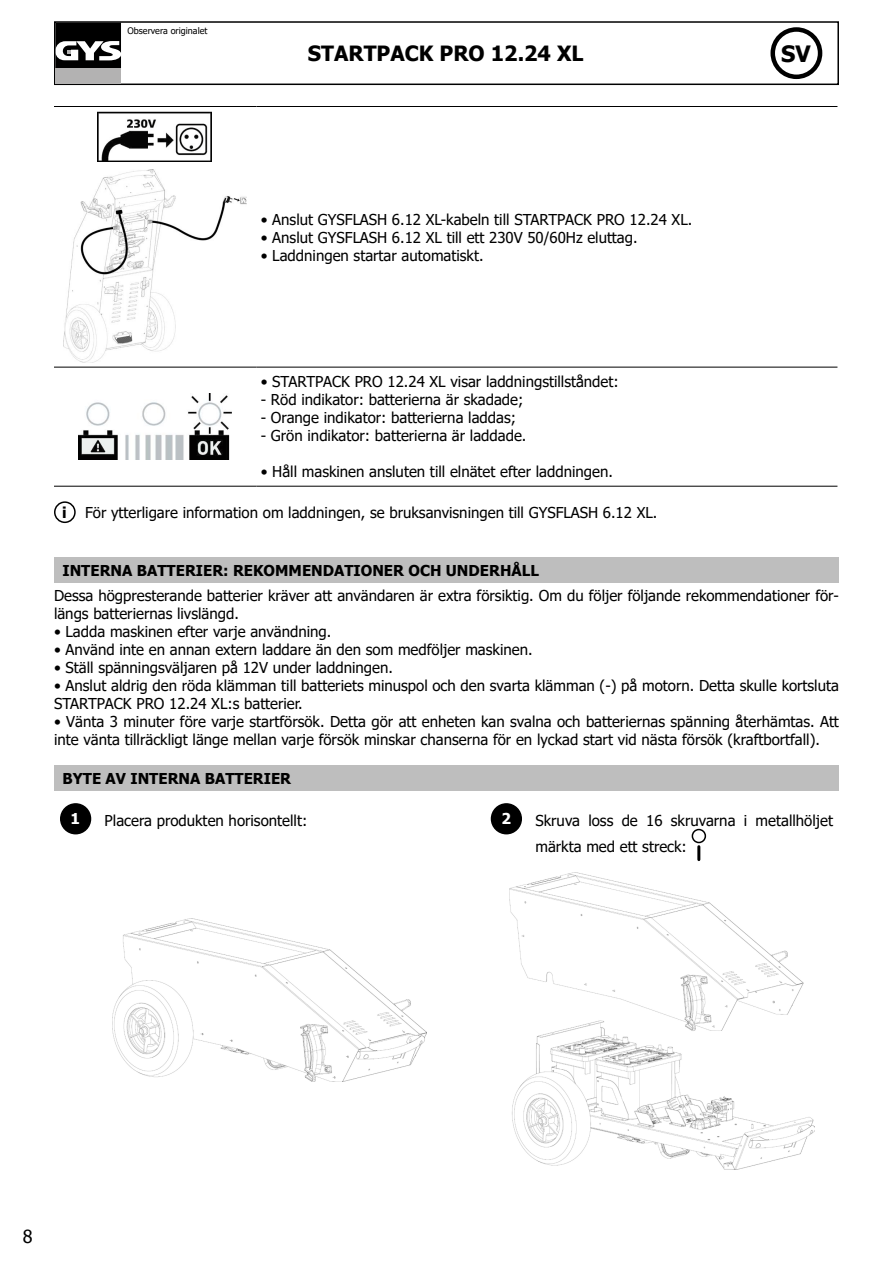
<style>
.page{position:relative;width:893px;height:1263px;background:#fff}
.page>*{position:absolute;margin:0;border:0;box-sizing:border-box;transform-origin:0 0}
.t1{font:700 22.5px "Tahoma";color:#000}
.t2{font:700 21px "Tahoma";color:#000}
.t3{font:18px "Tahoma";color:#000}
.t4{font:15px/18px "Tahoma";color:#000}
.t5{font:700 15px "Tahoma";color:#000}
.t6{font:700 15px "Tahoma";color:#fff}
.t7{font:9px "Tahoma";color:#000}
</style>
<div class="page">
<div style="left:54px;top:21px;width:785px;height:64px;border:2px solid #000"></div>
<div style="left:770px;top:27px;width:52px;height:52px;border:4px solid #000;border-radius:50%"></div>
<div style="left:55px;top:68px;width:66px;height:15px;background:#b3b2b2"></div>
<svg style="left:55px;top:23px;width:66px;height:45px"></svg>
<hr style="left:54px;top:106px;width:202px;height:1px;background:#000">
<hr style="left:256px;top:106px;width:581px;height:1px;background:#000">
<hr style="left:54px;top:367px;width:202px;height:1px;background:#000">
<hr style="left:256px;top:367px;width:581px;height:1px;background:#000">
<hr style="left:54px;top:486px;width:202px;height:1px;background:#000">
<hr style="left:256px;top:486px;width:581px;height:1px;background:#000">
<img style="left:98px;top:111px;width:114px;height:51px">
<img style="left:64px;top:169px;width:183px;height:194px">
<img style="left:79px;top:393px;width:153px;height:67px">
<div style="left:54px;top:501px;width:22px;height:22px;border:2px solid #000;border-radius:50%"></div>
<div style="left:54px;top:557px;width:784px;height:26px;background:#bebebe"></div>
<div style="left:54px;top:766px;width:784px;height:25px;background:#bebebe"></div>
<div style="left:61px;top:804px;width:30px;height:30px;background:#000;border-radius:50%"></div>
<div style="left:60px;top:803px;width:31px;height:31px;border:2px solid #000;border-radius:50%"></div>
<img style="left:113px;top:919px;width:313px;height:162px">
<div style="left:491px;top:804px;width:30px;height:30px;background:#000;border-radius:50%"></div>
<div style="left:491px;top:803px;width:31px;height:31px;border:2px solid #000;border-radius:50%"></div>
<div style="left:692px;top:829px;width:14px;height:14px;border:2px solid #000;border-radius:50%"></div>
<svg style="left:697px;top:847px;width:3px;height:13px"></svg>
<img style="left:509px;top:873px;width:306px;height:296px">
<p class="t7" style="left:128px;top:25px;width:81px">Observera originalet</p>
<p class="t2" style="left:308px;top:39px;width:277px">STARTPACK PRO 12.24 XL</p>
<p class="t1" style="left:781px;top:38px;width:31px">SV</p>
<p class="t4" style="left:261px;top:211px;width:433px">• Anslut GYSFLASH 6.12 XL-kabeln till STARTPACK PRO 12.24 XL.</p>
<p class="t4" style="left:261px;top:229px;width:378px">• Anslut GYSFLASH 6.12 XL till ett 230V 50/60Hz eluttag.</p>
<p class="t4" style="left:261px;top:247px;width:224px">• Laddningen startar automatiskt.</p>
<p class="t4" style="left:261px;top:374px;width:359px">• STARTPACK PRO 12.24 XL visar laddningstillståndet:</p>
<p class="t4" style="left:261px;top:392px;width:264px">- Röd indikator: batterierna är skadade;</p>
<p class="t4" style="left:261px;top:410px;width:257px">- Orange indikator: batterierna laddas;</p>
<p class="t4" style="left:261px;top:428px;width:267px">- Grön indikator: batterierna är laddade.</p>
<p class="t4" style="left:261px;top:464px;width:354px">• Håll maskinen ansluten till elnätet efter laddningen.</p>
<p class="t5" style="left:62px;top:501px;width:6px">i</p>
<p class="t4" style="left:85px;top:504px;width:574px">För ytterligare information om laddningen, se bruksanvisningen till GYSFLASH 6.12 XL.</p>
<p class="t5" style="left:63px;top:560px;width:478px">INTERNA BATTERIER: REKOMMENDATIONER OCH UNDERHÅLL</p>
<p class="t4" style="left:54px;top:587px;width:786px">Dessa högpresterande batterier kräver att användaren är extra försiktig. Om du följer följande rekommendationer för&shy;längs batteriernas livslängd.</p>
<p class="t4" style="left:54px;top:623px;width:279px">• Ladda maskinen efter varje användning.</p>
<p class="t4" style="left:54px;top:641px;width:480px">• Använd inte en annan extern laddare än den som medföljer maskinen.</p>
<p class="t4" style="left:54px;top:659px;width:340px">• Ställ spänningsväljaren på 12V under laddningen.</p>
<p class="t4" style="left:54px;top:677px;width:786px">• Anslut aldrig den röda klämman till batteriets minuspol och den svarta klämman (-) på motorn. Detta skulle kortsluta<br>STARTPACK PRO 12.24 XL:s batterier.</p>
<p class="t4" style="left:54px;top:713px;width:786px">• Vänta 3 minuter före varje startförsök. Detta gör att enheten kan svalna och batteriernas spänning återhämtas. Att inte vänta tillräckligt länge mellan varje försök minskar chanserna för en lyckad start vid nästa försök (kraftbortfall).</p>
<p class="t5" style="left:63px;top:768px;width:230px">BYTE AV INTERNA BATTERIER</p>
<p class="t6" style="left:71px;top:807px;width:11px">1</p>
<p class="t4" style="left:105px;top:812px;width:204px">Placera produkten horisontellt:</p>
<p class="t6" style="left:501px;top:807px;width:11px">2</p>
<p class="t4" style="left:535px;top:808px;width:299px;line-height:25.8px">Skruva loss de 16 skruvarna i metallhöljet märkta med ett streck:</p>
<p class="t3" style="left:23px;top:1224px;width:11px">8</p>
</div>
